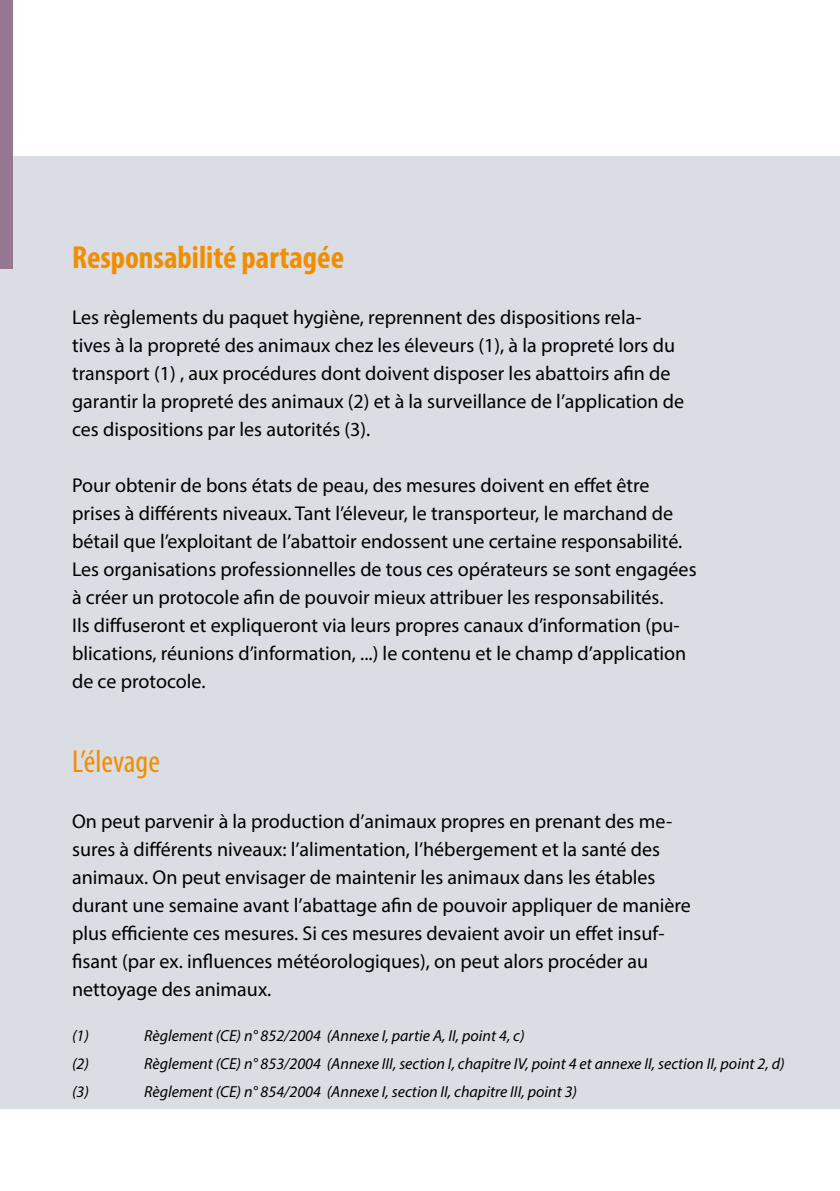
<style>
.page{position:relative;width:840px;height:1191px;background:#fff}
.page>*{position:absolute;margin:0;border:0;box-sizing:border-box;transform-origin:0 0}
.t1{font:700 condensed 32px "Myriad Pro";color:#f18e00}
.t2{font:condensed 32px "Myriad Pro";color:#f18e00}
.t3{font:20px/28px "Myriad Pro";color:#000}
.t4{font:italic 16px "Myriad Pro";color:#000}
</style>
<div class="page">
<div style="left:0;top:156px;width:839px;height:952px;background:#dadde4"></div>
<div style="left:0;top:0;width:12px;height:268px;background:#957794"></div>
<h1 class="t1" style="left:72px;top:237px;width:273px">Responsabilité partagée</h1>
<p class="t3" style="left:72px;top:302px;width:613px">Les règlements du paquet hygiène, reprennent des dispositions rela&shy;tives à la propreté des animaux chez les éleveurs (1), à la propreté lors du transport (1) , aux procédures dont doivent disposer les abattoirs afin de garantir la propreté des animaux (2) et à la surveillance de l’application de ces dispositions par les autorités (3).</p>
<p class="t3" style="left:72px;top:470px;width:625px">Pour obtenir de bons états de peau, des mesures doivent en effet être prises à différents niveaux. Tant l’éleveur, le transporteur, le marchand de bétail que l’exploitant de l’abattoir endossent une certaine responsabilité.<br>Les organisations professionnelles de tous ces opérateurs se sont engagées à créer un protocole afin de pouvoir mieux attribuer les responsabilités.<br>Ils diffuseront et expliqueront via leurs propres canaux d’information (pu&shy;blications, réunions d’information, ...) le contenu et le champ d’application de ce protocole.</p>
<h1 class="t2" style="left:72px;top:741px;width:89px">L’élevage</h1>
<p class="t3" style="left:72px;top:806px;width:620px">On peut parvenir à la production d’animaux propres en prenant des me&shy;sures à différents niveaux: l’alimentation, l’hébergement et la santé des animaux. On peut envisager de maintenir les animaux dans les étables durant une semaine avant l’abattage afin de pouvoir appliquer de manière plus efficiente ces mesures. Si ces mesures devaient avoir un effet insuf&shy;fisant (par ex. influences météorologiques), on peut alors procéder au nettoyage des animaux.</p>
<p class="t4" style="left:72px;top:1025px;width:18px">(1)</p>
<p class="t4" style="left:144px;top:1025px;width:382px">Règlement (CE) n° 852/2004 (Annexe I, partie A, II, point 4, c)</p>
<p class="t4" style="left:72px;top:1053px;width:18px">(2)</p>
<p class="t4" style="left:144px;top:1053px;width:641px">Règlement (CE) n° 853/2004 (Annexe III, section I, chapitre IV, point 4 et annexe II, section II, point 2, d)</p>
<p class="t4" style="left:72px;top:1081px;width:18px">(3)</p>
<p class="t4" style="left:144px;top:1081px;width:434px">Règlement (CE) n° 854/2004 (Annexe I, section II, chapitre III, point 3)</p>
</div>
